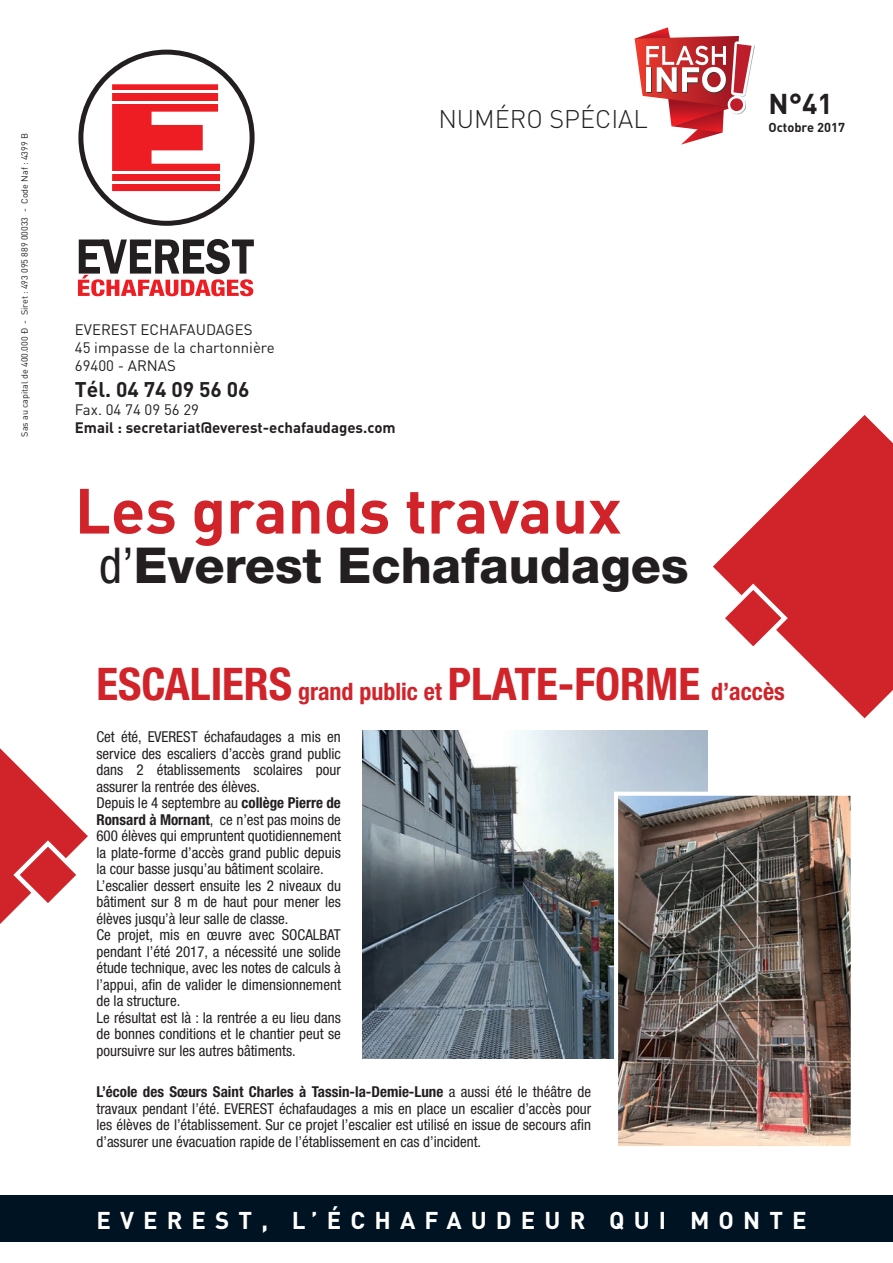
<style>
.page{position:relative;width:893px;height:1263px;background:#fff}
.page>*{position:absolute;margin:0;border:0;box-sizing:border-box;transform-origin:0 0}
.t1{font:700 62.85px "DIN";color:#d1232a}
.t2{font:800 49.5px "Helvetica Neue";color:#231f20}
.t3{font:700 condensed 45px "Helvetica Neue";color:#d1232a}
.t4{font:700 28.35px "DIN";color:#231f20}
.t5{font:300 25.2px "DIN";color:#231f20}
.t6{font:700 24px "DIN";letter-spacing:.38em;color:#fff}
.t7{font:700 21px "DIN";color:#231f20}
.t8{font:condensed 15px/16.5px "Helvetica Neue";color:#231f20;text-align:justify}
.t9{font:15px "DIN";color:#231f20}
.t10{font:700 15px "DIN";color:#231f20}
.t11{font:700 12.9px "DIN";color:#231f20}
.t12{font:9px "DIN";color:#231f20}
.s1{font-weight:400;font-stretch:condensed}
.s2{font-size:24px}
.s3{font-weight:700}
</style>
<div class="page">
<svg style="left:78px;top:50px;width:177px;height:176px"></svg>
<hr style="left:106px;top:91px;width:116px;height:2px;background:#fff">
<hr style="left:106px;top:101px;width:116px;height:3px;background:#fff">
<hr style="left:106px;top:171px;width:116px;height:3px;background:#fff">
<hr style="left:106px;top:182px;width:116px;height:2px;background:#fff">
<svg style="left:78px;top:239px;width:176px;height:57px"></svg>
<svg style="left:635px;top:27px;width:120px;height:118px"></svg>
<svg style="left:722px;top:37px;width:25px;height:26px"></svg>
<svg style="left:655px;top:30px;width:17px;height:17px"></svg>
<svg style="left:656px;top:30px;width:17px;height:16px"></svg>
<div style="left:0;top:1195px;width:893px;height:47px;background:#001322"></div>
<svg style="left:0;top:748px;width:88px;height:176px"></svg>
<svg style="left:713px;top:415px;width:180px;height:303px;fill:#d1232a"></svg>
<img style="left:362px;top:730px;width:345px;height:329px">
<img style="left:619px;top:797px;width:231px;height:348px">
<div style="left:614px;top:792px;width:241px;height:358px;border:4px solid #fff"></div>
<svg style="left:715px;top:580px;width:76px;height:76px"></svg>
<p class="t12" style="left:19px;top:437px;width:305px;rotate:-90deg">Sas au capital de 400.000 € - Siret : 493 095 889 00033 - Code Naf : 4399 B</p>
<p class="t5" style="left:438px;top:104px;width:211px">NUMÉRO SPÉCIAL</p>
<p class="t9" style="left:75px;top:321px;width:179px">EVEREST ECHAFAUDAGES</p>
<p class="t9" style="left:75px;top:339px;width:201px">45 impasse de la chartonnière</p>
<p class="t9" style="left:75px;top:357px;width:102px">69400 - ARNAS</p>
<p class="t7" style="left:75px;top:375px;width:176px">Tél. 04 74 09 56 06</p>
<p class="t9" style="left:75px;top:400px;width:126px">Fax. 04 74 09 56 29</p>
<p class="t10" style="left:75px;top:417px;width:322px">Email : secretariat@everest-echafaudages.com</p>
<p class="t1" style="left:75px;top:470px;width:548px">Les grands travaux</p>
<p class="t2" style="left:99px;top:536px;width:591px"><span class="s1">d’</span>Everest Echafaudages</p>
<p class="t4" style="left:768px;top:86px;width:66px">N°41</p>
<p class="t11" style="left:768px;top:119px;width:78px">Octobre 2017</p>
<p class="t3" style="left:96px;top:657px;width:690px">ESCALIERS <span class="s2">grand public et</span> PLATE-FORME <span class="s2">d’accès</span></p>
<p class="t8" style="left:96px;top:729px;width:246px">Cet été, EVEREST échafaudages a mis en service des escaliers d’accès grand public dans 2 établissements scolaires pour assurer la rentrée des élèves.</p>
<p class="t8" style="left:96px;top:795px;width:246px">Depuis le 4 septembre au <span class="s3">collège Pierre de Ronsard à Mornant</span>, ce n’est pas moins de 600 élèves qui empruntent quotidiennement la plate-forme d’accès grand public depuis la cour basse jusqu’au bâtiment scolaire.</p>
<p class="t8" style="left:96px;top:877px;width:246px">L’escalier dessert ensuite les 2 niveaux du bâtiment sur 8 m de haut pour mener les élèves jusqu’à leur salle de classe.</p>
<p class="t8" style="left:96px;top:927px;width:246px">Ce projet, mis en œuvre avec SOCALBAT pendant l’été 2017, a nécessité une solide étude technique, avec les notes de calculs à l’appui, afin de valider le dimensionnement de la structure.</p>
<p class="t8" style="left:96px;top:1009px;width:246px">Le résultat est là : la rentrée a eu lieu dans de bonnes conditions et le chantier peut se poursuivre sur les autres bâtiments.</p>
<p class="t8" style="left:96px;top:1083px;width:496px"><span class="s3">L’école des Sœurs Saint Charles à Tassin-la-Demie-Lune</span> a aussi été le théâtre de travaux pendant l’été. EVEREST échafaudages a mis en place un escalier d’accès pour les élèves de l’établissement. Sur ce projet l’escalier est utilisé en issue de secours afin d’assurer une évacuation rapide de l’établissement en cas d’incident.</p>
<p class="t6" style="left:96px;top:1205px;width:712px">EVEREST, L’ÉCHAFAUDEUR QUI MONTE</p>
</div>
